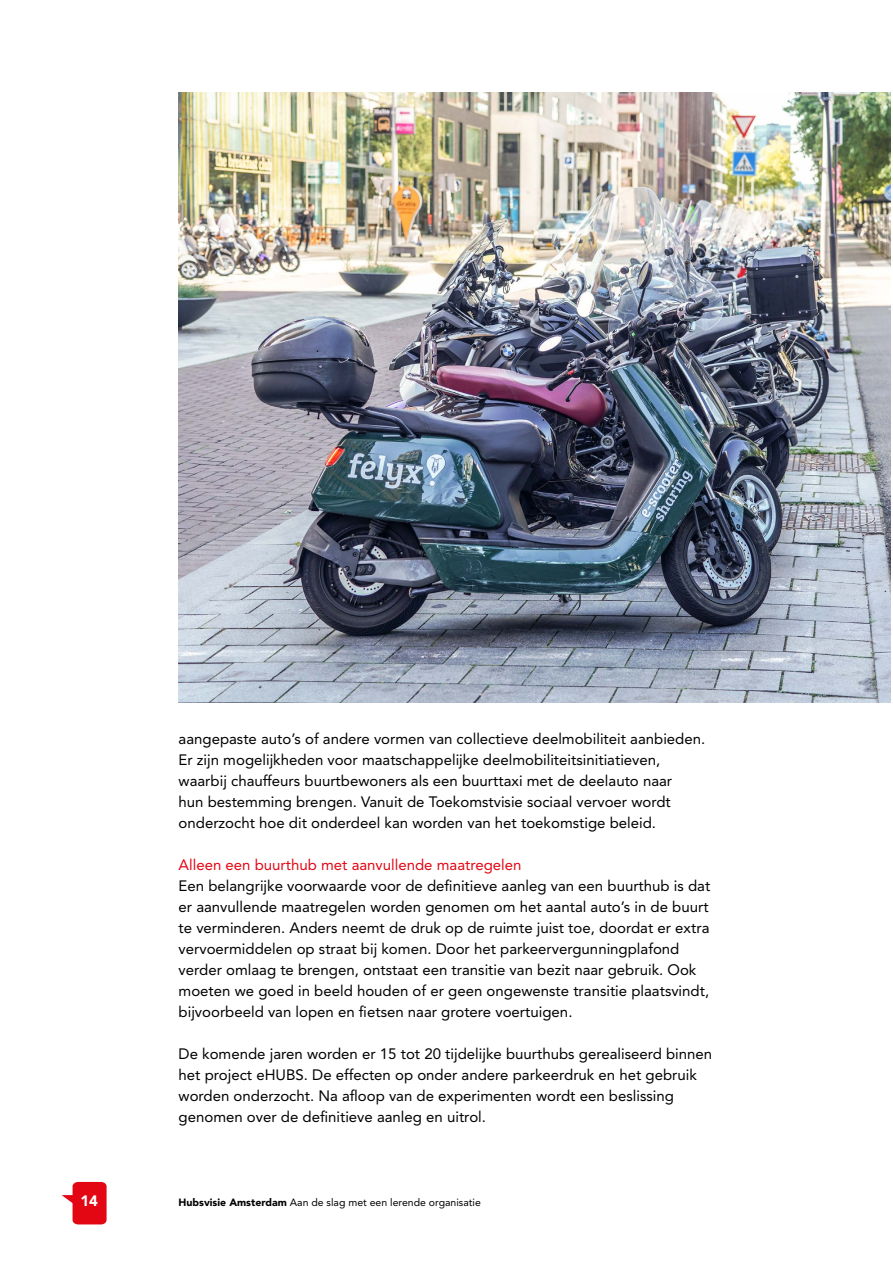
<style>
.page{position:relative;width:893px;height:1263px;background:#fff}
.page>*{position:absolute;margin:0;border:0;box-sizing:border-box;transform-origin:0 0}
.plat{font:15px/21px "Avenir LT Std";color:#000}
.kop_3{font:15px "Avenir LT Std";color:#e30613}
.t1{font:900 15px "Avenir LT Std";color:#fff}
.t2{font:10.5px "Avenir LT Std";color:#000}
.s1{font-weight:900}
</style>
<div class="page">
<svg style="left:62px;top:1182px;width:45px;height:42px"></svg>
<img style="left:179px;top:93px;width:712px;height:609px">
<p class="plat" style="left:179px;top:728px;width:528px">aangepaste auto’s of andere vormen van collectieve deelmobiliteit aanbieden.<br>Er zijn mogelijkheden voor maatschappelijke deelmobiliteitsinitiatieven, waarbij chauffeurs buurtbewoners als een buurttaxi met de deelauto naar<br>hun bestemming brengen. Vanuit de Toekomstvisie sociaal vervoer wordt onderzocht hoe dit onderdeel kan worden van het toekomstige beleid.</p>
<h4 class="kop_3" style="left:179px;top:856px;width:344px">Alleen een buurthub met aanvullende maatregelen</h4>
<p class="plat" style="left:179px;top:875px;width:533px">Een belangrijke voorwaarde voor de definitieve aanleg van een buurthub is dat er aanvullende maatregelen worden genomen om het aantal auto’s in de buurt te verminderen. Anders neemt de druk op de ruimte juist toe, doordat er extra vervoermiddelen op straat bij komen. Door het parkeervergunningplafond verder omlaag te brengen, ontstaat een transitie van bezit naar gebruik. Ook moeten we goed in beeld houden of er geen ongewenste transitie plaatsvindt, bijvoorbeeld van lopen en fietsen naar grotere voertuigen.</p>
<p class="plat" style="left:179px;top:1043px;width:535px">De komende jaren worden er 15 tot 20 tijdelijke buurthubs gerealiseerd binnen het project eHUBS. De effecten op onder andere parkeerdruk en het gebruik worden onderzocht. Na afloop van de experimenten wordt een beslissing genomen over de definitieve aanleg en uitrol.</p>
<p class="t1" style="left:81px;top:1191px;width:19px">14</p>
<p class="t2" style="left:179px;top:1196px;width:304px"><span class="s1">Hubsvisie Amsterdam</span> Aan de slag met een lerende organisatie</p>
</div>
